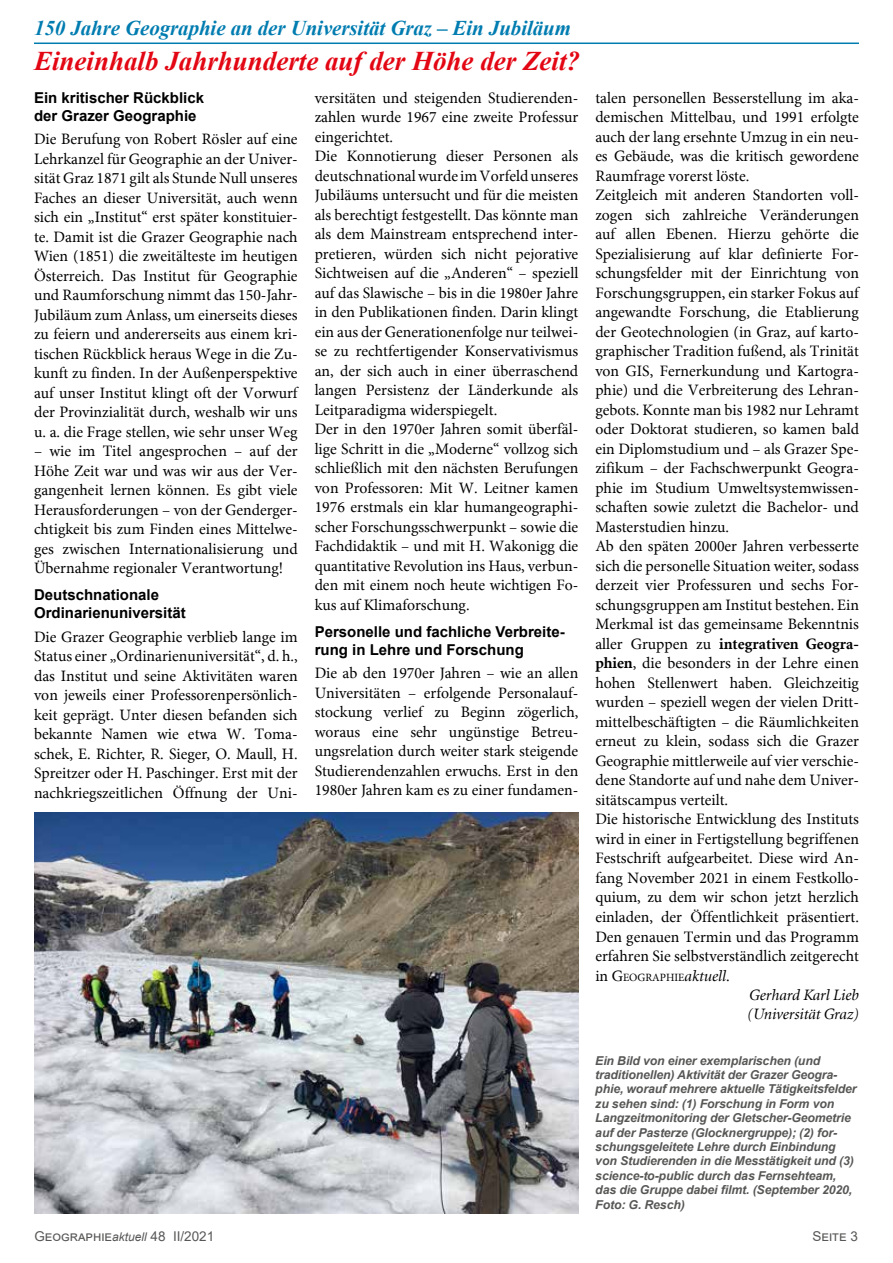
<style>
.page{position:relative;width:893px;height:1263px;background:#fff}
.page>*{position:absolute;margin:0;border:0;box-sizing:border-box;transform-origin:0 0}
.t1{font:italic 700 27px "Times New Roman";color:#e30613}
.t2{font:italic 700 21px "Times New Roman";letter-spacing:-.005em;color:#007cb0}
.t3{font:15.75px/19.5px "Minion";color:#000;text-align:justify}
.t4{font:italic 15.75px/19.2px "Minion";letter-spacing:-.005em;color:#000}
.t5{font:700 15px/18px "Arial";color:#000}
.t6{font:13.5px "Arial";color:#575756}
.t7{font:italic 700 12.3px/14.4px "Arial";letter-spacing:-.01em;color:#575756}
.t8{font:10.95px "Minion";color:#000}
.s1{font-weight:700}
.s2{font-size:15.75px}
.s3{font-style:italic;font-size:15.75px}
.s4{font-style:italic;font-size:12px}
</style>
<div class="page">
<hr style="left:34px;top:43px;width:825px;height:1px;background:#007cb0">
<img style="left:34px;top:812px;width:544px;height:401px">
<h2 class="t2" style="left:34px;top:14px;width:539px">150 Jahre Geographie an der Universität Graz – Ein Jubiläum</h2>
<h1 class="t1" style="left:34px;top:42px;width:548px">Eineinhalb Jahrhunderte auf der Höhe der Zeit?</h1>
<p class="t5" style="left:34px;top:89px;width:172px">Ein kritischer Rückblick der Grazer Geographie</p>
<p class="t3" style="left:34px;top:129px;width:265px">Die Berufung von Robert Rösler auf eine Lehrkanzel für Geographie an der Univer&shy;sität Graz 1871 gilt als Stunde Null unseres Faches an dieser Universität, auch wenn sich ein „Institut“ erst später konstituier&shy;te. Damit ist die Grazer Geographie nach Wien (1851) die zweitälteste im heutigen Österreich. Das Institut für Geographie und Raumforschung nimmt das 150-Jahr-Jubiläum zum Anlass, um einerseits dieses zu feiern und andererseits aus einem kri&shy;tischen Rückblick heraus Wege in die Zu&shy;kunft zu finden. In der Außenperspektive auf unser Institut klingt oft der Vorwurf der Provinzialität durch, weshalb wir uns u. a. die Frage stellen, wie sehr unser Weg</p>
<p class="t3" style="left:34px;top:441px;width:265px">– wie im Titel angesprochen – auf der Höhe Zeit war und was wir aus der Ver&shy;gangenheit lernen können. Es gibt viele Herausforderungen – von der Genderger&shy;chtigkeit bis zum Finden eines Mittelwe&shy;ges zwischen Internationalisierung und Übernahme regionaler Verantwortung!</p>
<p class="t5" style="left:34px;top:586px;width:153px">Deutschnationale<br>Ordinarienuniversität</p>
<p class="t3" style="left:34px;top:627px;width:265px">Die Grazer Geographie verblieb lange im Status einer „Ordinarienuniversität“, d. h., das Institut und seine Aktivitäten waren von jeweils einer Professorenpersönlich&shy;keit geprägt. Unter diesen befanden sich bekannte Namen wie etwa W. Toma&shy;schek, E. Richter, R. Sieger, O. Maull, H.<br>Spreitzer oder H. Paschinger. Erst mit der nachkriegszeitlichen Öffnung der Uni-</p>
<p class="t3" style="left:315px;top:88px;width:265px;text-align:left">versitäten und steigenden Studierenden&shy;zahlen wurde 1967 eine zweite Professur eingerichtet.<br>Die Konnotierung dieser Personen als deutschnational wurde im Vorfeld unseres Jubiläums untersucht und für die meisten als berechtigt festgestellt. Das könnte man als dem Mainstream entsprechend inter&shy;pretieren, würden sich nicht pejorative Sichtweisen auf die „Anderen“ – speziell auf das Slawische – bis in die 1980er Jahre in den Publikationen finden. Darin klingt ein aus der Generationenfolge nur teilwei&shy;se zu rechtfertigender Konservativismus an, der sich auch in einer überraschend langen Persistenz der Länderkunde als Leitparadigma widerspiegelt.<br>Der in den 1970er Jahren somit überfäl&shy;lige Schritt in die „Moderne“ vollzog sich schließlich mit den nächsten Berufungen von Professoren: Mit W. Leitner kamen 1976 erstmals ein klar humangeographi&shy;scher Forschungsschwerpunkt – sowie die Fachdidaktik – und mit H. Wakonigg die quantitative Revolution ins Haus, verbun&shy;den mit einem noch heute wichtigen Fo&shy;kus auf Klimaforschung.</p>
<p class="t5" style="left:315px;top:622px;width:252px">Personelle und fachliche Verbreite&shy;rung in Lehre und Forschung</p>
<p class="t3" style="left:315px;top:663px;width:265px">Die ab den 1970er Jahren – wie an allen Universitäten – erfolgende Personalauf&shy;stockung verlief zu Beginn zögerlich, woraus eine sehr ungünstige Betreu&shy;ungsrelation durch weiter stark steigende Studierendenzahlen erwuchs. Erst in den 1980er Jahren kam es zu einer fundamen-</p>
<p class="t3" style="left:595px;top:88px;width:265px;text-align:left">talen personellen Besserstellung im aka&shy;demischen Mittelbau, und 1991 erfolgte auch der lang ersehnte Umzug in ein neu&shy;es Gebäude, was die kritisch gewordene Raumfrage vorerst löste.<br>Zeitgleich mit anderen Standorten voll&shy;zogen sich zahlreiche Veränderungen auf allen Ebenen. Hierzu gehörte die Spezialisierung auf klar definierte For&shy;schungsfelder mit der Einrichtung von Forschungsgruppen, ein starker Fokus auf angewandte Forschung, die Etablierung der Geotechnologien (in Graz, auf karto&shy;graphischer Tradition fußend, als Trinität von GIS, Fernerkundung und Kartogra&shy;phie) und die Verbreiterung des Lehran&shy;gebots. Konnte man bis 1982 nur Lehramt oder Doktorat studieren, so kamen bald ein Diplomstudium und – als Grazer Spe&shy;zifikum – der Fachschwerpunkt Geogra&shy;phie im Studium Umweltsystemwissen&shy;schaften sowie zuletzt die Bachelor- und Masterstudien hinzu.<br>Ab den späten 2000er Jahren verbesserte sich die personelle Situation weiter, sodass derzeit vier Professuren und sechs For&shy;schungsgruppen am Institut bestehen. Ein Merkmal ist das gemeinsame Bekenntnis aller Gruppen zu <span class="s1">integrativen Geogra&shy;phien</span>, die besonders in der Lehre einen hohen Stellenwert haben. Gleichzeitig wurden – speziell wegen der vielen Dritt&shy;mittelbeschäftigten – die Räumlichkeiten erneut zu klein, sodass sich die Grazer Geographie mittlerweile auf vier verschie&shy;dene Standorte auf und nahe dem Univer&shy;sitätscampus verteilt.<br>Die historische Entwicklung des Instituts wird in einer in Fertigstellung begriffenen Festschrift aufgearbeitet. Diese wird An&shy;fang November 2021 in einem Festkollo&shy;quium, zu dem wir schon jetzt herzlich einladen, der Öffentlichkeit präsentiert.<br>Den genauen Termin und das Programm erfahren Sie selbstverständlich zeitgerecht</p>
<p class="t8" style="left:595px;top:970px;width:136px"><span class="s2">in</span> <span class="s2">G</span>EOGRAPHIE<span class="s3">aktuell</span><span class="s2">.</span></p>
<p class="t4" style="left:747px;top:986px;width:113px">Gerhard Karl Lieb (Universität Graz)</p>
<p class="t7" style="left:595px;top:1053px;width:263px">Ein Bild von einer exemplarischen (und traditionellen) Aktivität der Grazer Geogra&shy;phie, worauf mehrere aktuelle Tätigkeitsfelder zu sehen sind: (1) Forschung in Form von Langzeitmonitoring der Gletscher-Geometrie auf der Pasterze (Glocknergruppe); (2) for&shy;schungsgeleitete Lehre durch Einbindung von Studierenden in die Messtätigkeit und (3) science-to-public durch das Fernsehteam, das die Gruppe dabei filmt. (September 2020, Foto: G. Resch)</p>
<p class="t6" style="left:34px;top:1227px;width:181px">Geographie<span class="s4">aktuell</span> 48 II/2021</p>
<p class="t6" style="left:813px;top:1227px;width:47px">Seite 3</p>
</div>
